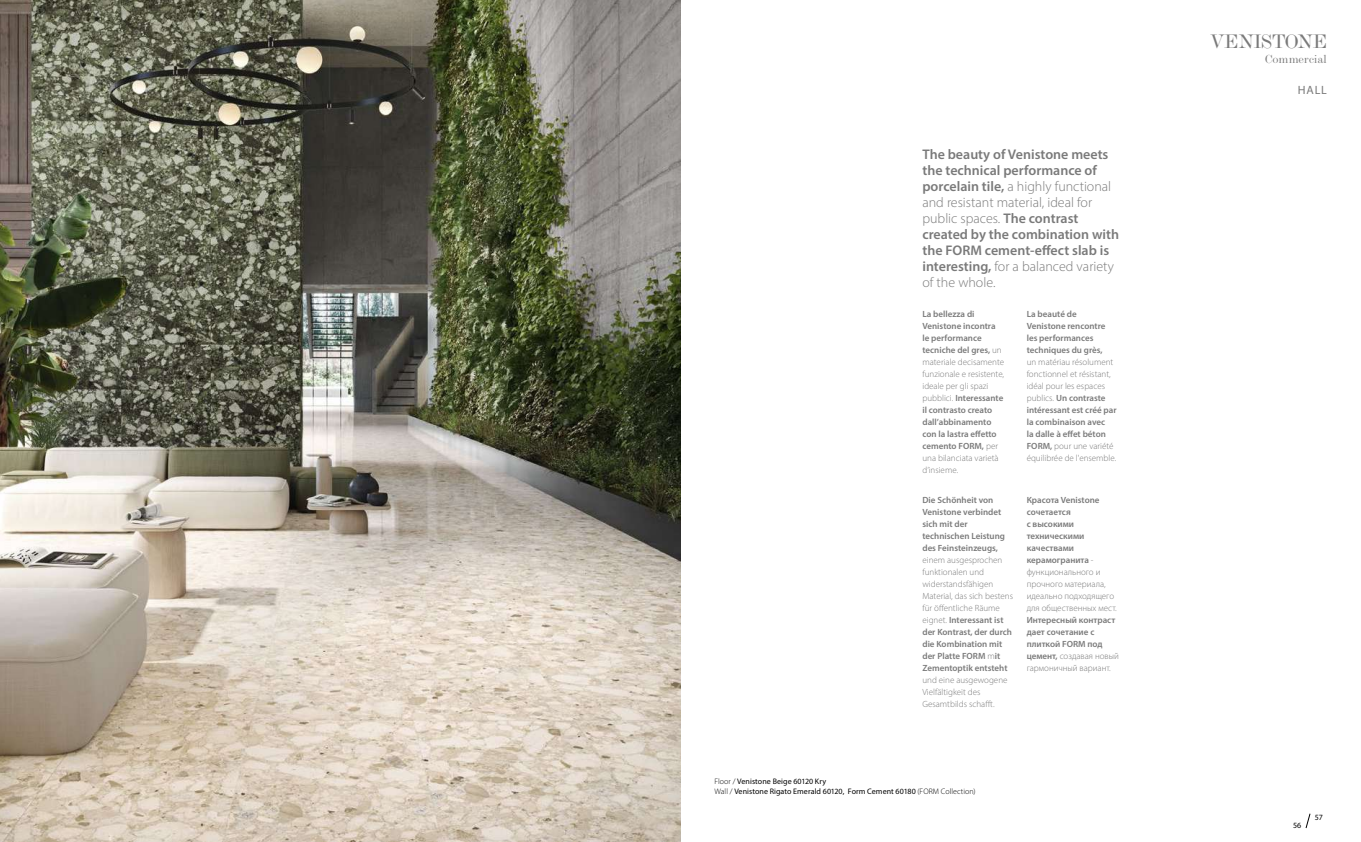
<style>
.page{position:relative;width:1361px;height:842px;background:#fff}
.page>*{position:absolute;margin:0;border:0;box-sizing:border-box;transform-origin:0 0}
.t1{font:20px "Baron MT Modern Text";letter-spacing:-.05em;color:#7a7a7a}
.t2{font:600 14px/16px "Myriad Pro";color:#7a7a7a}
.t3{font:12px "Baron MT Modern Text";color:#7a7a7a}
.t4{font:12px "Myriad Pro";color:#7a7a7a}
.t5{font:300 9px/12px "Myriad Pro";color:#7a7a7a}
.t6{font:600 9px/12px "Myriad Pro";color:#7a7a7a}
.t7{font:8px/10px "Myriad Pro";letter-spacing:.01em;color:#000}
.s1{font-weight:300}
.s2{font-weight:600}
</style>
<div class="page">
<img style="left:0;top:0;width:680px;height:842px">
<svg style="left:1305px;top:813px;width:5px;height:16px"></svg>
<p class="t2" style="left:922px;top:146px;width:198px">The beauty of Venistone meets the technical performance of porcelain tile, <span class="s1">a highly functional and resistant material, ideal for public spaces.</span> The contrast created by the combination with the FORM cement-effect slab is interesting, <span class="s1">for a balanced variety of the whole.</span></p>
<p class="t6" style="left:922px;top:307px;width:83px">La bellezza di<br>Venistone incontra le performance tecniche del gres, <span class="s1">un materiale decisamente funzionale e resistente, ideale per gli spazi pubblici.</span> Interessante il contrasto creato dall’abbinamento con la lastra effetto cemento FORM, <span class="s1">per una bilanciata varietà d’insieme.</span></p>
<p class="t6" style="left:1026px;top:307px;width:80px">La beauté de<br>Venistone rencontre les performances techniques du grès,</p>
<p class="t5" style="left:1026px;top:356px;width:91px">un matériau résolument fonctionnel et résistant, idéal pour les espaces publics. <span class="s2">Un contraste intéressant est créé par la combinaison avec<br>la dalle à effet béton<br>FORM,</span> pour une variété équilibrée de l'ensemble.</p>
<p class="t6" style="left:922px;top:494px;width:84px">Die Schönheit von<br>Venistone verbindet sich mit der technischen Leistung des Feinsteinzeugs,</p>
<p class="t5" style="left:922px;top:554px;width:92px">einem ausgesprochen funktionalen und widerstandsfähigen<br>Material, das sich bestens für öffentliche Räume eignet. <span class="s2">Interessant ist der Kontrast, der durch die Kombination mit der Platte FORM</span> m<span class="s2">it<br>Zementoptik entsteht</span></p>
<p class="t5" style="left:922px;top:674px;width:87px">und eine ausgewogene<br>Vielfältigkeit des<br>Gesamtbilds schafft.</p>
<p class="t5" style="left:1026px;top:494px;width:91px"><span class="s2">Красота Venistone сочетается<br>с высокими техническими качествами керамогранита</span> - функционального и прочного материала, идеально подходящего для общественных мест.</p>
<p class="t6" style="left:1026px;top:613px;width:94px">Интересный контраст дает сочетание с плиткой FORM под цемент, <span class="s1">создавая новый гармоничный вариант.</span></p>
<p class="t7" style="left:714px;top:776px;width:263px"><span class="s1">Floor /</span> Venistone Beige 60120 Kry<br><span class="s1">Wall /</span> Venistone Rigato Emerald 60120, Form Cement 60180 <span class="s1">(FORM Collection)</span></p>
<h1 class="t1" style="left:1210px;top:30px;width:118px">VENISTONE</h1>
<h3 class="t3" style="left:1265px;top:51px;width:63px">Commercial</h3>
<h3 class="t4" style="left:1297px;top:83px;width:31px">HALL</h3>
<p class="t7" style="left:1293px;top:820px;width:10px">56</p>
<p class="t7" style="left:1314px;top:812px;width:10px">57</p>
</div>
